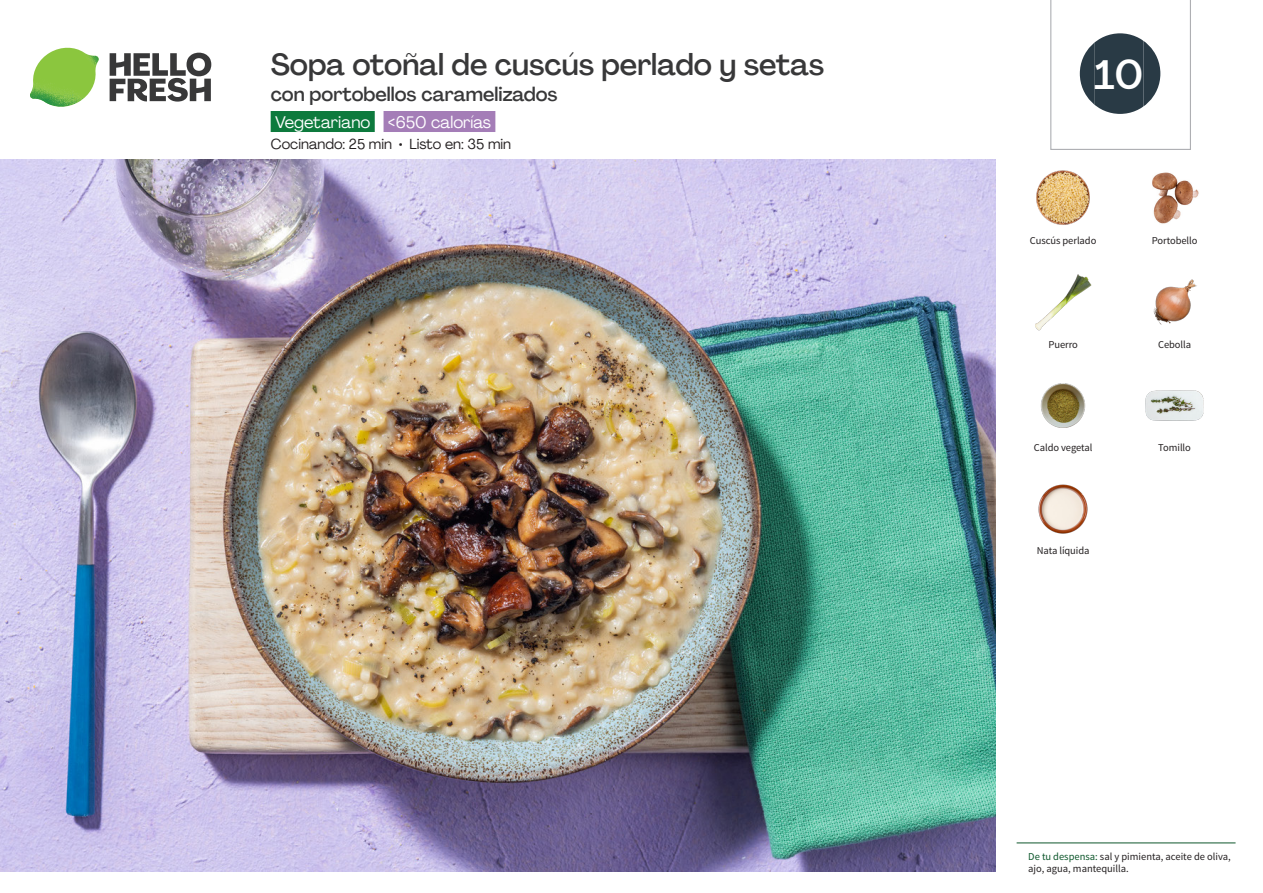
<style>
.page{position:relative;width:1263px;height:893px;background:#fff}
.page>*{position:absolute;margin:0;border:0;box-sizing:border-box;transform-origin:0 0}
._24_Recipe_Nr_Bag{font:500 40.5px "Agrandir";color:#fff}
._15_Titel_UK{font:500 30px "Agrandir";color:#383839}
._15_Titel_UK-2{font:500 19.5px "Agrandir";color:#383839}
._02_Box_Type{font:16.5px "Agrandir";color:#fff}
._02_Box_Type-2{font:14.25px "Agrandir";color:#231f20}
._18_FRONT_ingredients_UK{font:10.5px/12px "Source Sans Pro";letter-spacing:-.005em;color:#231f20}
.s1{color:#0e572c}
</style>
<div class="page">
<svg style="left:110px;top:53px;width:101px;height:49px"></svg>
<img style="left:30px;top:48px;width:69px;height:59px">
<img style="left:0;top:159px;width:995px;height:713px">
<div style="left:271px;top:111px;width:104px;height:21px;background:#0d7a3d"></div>
<div style="left:383px;top:111px;width:112px;height:21px;background:#a47db7"></div>
<hr style="left:1016px;top:843px;width:219px;height:1px;background:#0e572c">
<img style="left:1036px;top:170px;width:54px;height:55px">
<img style="left:1152px;top:172px;width:47px;height:52px">
<img style="left:1153px;top:279px;width:44px;height:46px">
<img style="left:1035px;top:274px;width:57px;height:57px">
<img style="left:1146px;top:390px;width:57px;height:31px">
<img style="left:1040px;top:383px;width:46px;height:45px">
<img style="left:1038px;top:484px;width:50px;height:50px">
<svg style="left:1050px;top:0;width:141px;height:150px"></svg>
<p class="_15_Titel_UK" style="left:271px;top:46px;width:555px">Sopa otoñal de cuscús perlado y setas</p>
<p class="_15_Titel_UK-2" style="left:271px;top:82px;width:288px">con portobellos caramelizados</p>
<p class="_02_Box_Type" style="left:275px;top:112px;width:217px">Vegetariano &lt;650 calorías</p>
<p class="_02_Box_Type-2" style="left:271px;top:135px;width:242px">Cocinando: 25 min • Listo en: 35 min</p>
<p class="_24_Recipe_Nr_Bag" style="left:1094px;top:50px;width:51px">10</p>
<p class="_18_FRONT_ingredients_UK" style="left:1030px;top:235px;width:68px">Cuscús perlado</p>
<p class="_18_FRONT_ingredients_UK" style="left:1152px;top:235px;width:47px">Portobello</p>
<p class="_18_FRONT_ingredients_UK" style="left:1048px;top:339px;width:31px">Puerro</p>
<p class="_18_FRONT_ingredients_UK" style="left:1158px;top:339px;width:35px">Cebolla</p>
<p class="_18_FRONT_ingredients_UK" style="left:1034px;top:441px;width:60px">Caldo vegetal</p>
<p class="_18_FRONT_ingredients_UK" style="left:1158px;top:441px;width:34px">Tomillo</p>
<p class="_18_FRONT_ingredients_UK" style="left:1037px;top:545px;width:54px">Nata líquida</p>
<p class="_18_FRONT_ingredients_UK" style="left:1028px;top:850px;width:204px"><span class="s1">De tu despensa:</span> sal y pimienta, aceite de oliva, ajo, agua, mantequilla.</p>
</div>
